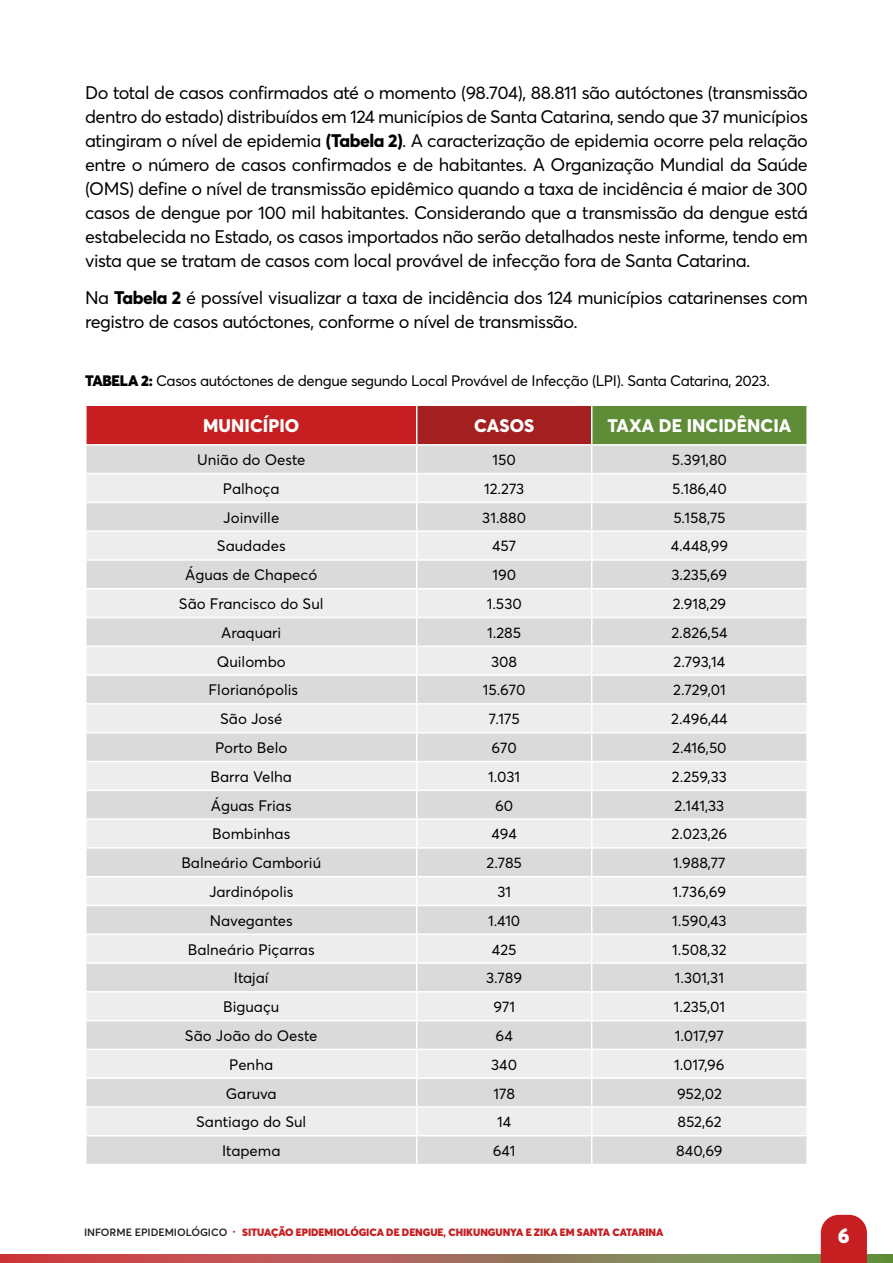
<style>
.page{position:relative;width:893px;height:1263px;background:#fff}
.page>*{position:absolute;margin:0;border:0;box-sizing:border-box;transform-origin:0 0}
.t1{font:900 21px "Averta";color:#fff}
.t2{font:18px/24px "Averta";letter-spacing:-.025em;color:#000;text-align:justify}
.t3{font:800 18px "Averta";letter-spacing:.005em;color:#fff}
.t4{font:15px "Averta";color:#000}
.t5{font:15px "Averta";letter-spacing:-.025em;color:#000}
.t6{font:900 10.5px "Averta";letter-spacing:-.005em;color:#c61e21}
.s1{font-weight:800}
.s2{font-weight:900}
.s3{font-weight:600;color:#202020}
</style>
<div class="page">
<svg style="left:0;top:1254px;width:385px;height:9px;background:#c44e50"></svg>
<svg style="left:385px;top:1254px;width:508px;height:9px;background:#89835a"></svg>
<svg style="left:821px;top:1215px;width:46px;height:48px;background:#c92b2e"></svg>
<div style="left:86px;top:405px;width:331px;height:40px;background:#c61e21"></div>
<div style="left:417px;top:405px;width:175px;height:40px;background:#a31f20"></div>
<div style="left:592px;top:405px;width:215px;height:40px;background:#5f8c37"></div>
<hr style="left:85px;top:404px;width:332px;height:2px;background:#fff">
<hr style="left:85px;top:406px;width:2px;height:38px;background:#fff">
<hr style="left:417px;top:404px;width:175px;height:2px;background:#fff">
<hr style="left:416px;top:406px;width:1px;height:38px;background:#fff">
<hr style="left:592px;top:404px;width:216px;height:2px;background:#fff">
<hr style="left:591px;top:406px;width:1px;height:38px;background:#fff">
<hr style="left:806px;top:406px;width:2px;height:38px;background:#fff">
<hr style="left:85px;top:444px;width:332px;height:2px;background:#fff">
<hr style="left:417px;top:444px;width:175px;height:2px;background:#fff">
<hr style="left:592px;top:444px;width:216px;height:2px;background:#fff">
<svg style="left:86px;top:445px;width:721px;height:719px;background:#e4e4e4"></svg>
<hr style="left:806px;top:1136px;width:2px;height:28px;background:#fff">
<p class="t2" style="left:85px;top:81px;width:724px">Do total de casos confirmados até o momento (98.704), 88.811 são autóctones (transmissão dentro do estado) distribuídos em 124 municípios de Santa Catarina, sendo que 37 municípios atingiram o nível de epidemia <span class="s1">(Tabela 2)</span>. A caracterização de epidemia ocorre pela relação entre o número de casos confirmados e de habitantes. A Organização Mundial da Saúde (OMS) define o nível de transmissão epidêmico quando a taxa de incidência é maior de 300 casos de dengue por 100 mil habitantes. Considerando que a transmissão da dengue está estabelecida no Estado, os casos importados não serão detalhados neste informe, tendo em vista que se tratam de casos com local provável de infecção fora de Santa Catarina.</p>
<p class="t2" style="left:85px;top:285px;width:724px">Na <span class="s1">Tabela 2</span> é possível visualizar a taxa de incidência dos 124 municípios catarinenses com registro de casos autóctones, conforme o nível de transmissão.</p>
<p class="t5" style="left:85px;top:371px;width:686px"><span class="s2">TABELA 2:</span> Casos autóctones de dengue segundo Local Provável de Infecção (LPI). Santa Catarina, 2023.</p>
<p class="t3" style="left:203px;top:414px;width:98px">MUNICÍPIO</p>
<p class="t3" style="left:474px;top:414px;width:62px">CASOS</p>
<p class="t3" style="left:607px;top:414px;width:185px">TAXA DE INCIDÊNCIA</p>
<p class="t4" style="left:197px;top:450px;width:110px">União do Oeste</p>
<p class="t4" style="left:493px;top:450px;width:25px">150</p>
<p class="t4" style="left:672px;top:450px;width:57px">5.391,80</p>
<p class="t4" style="left:223px;top:479px;width:58px">Palhoça</p>
<p class="t4" style="left:484px;top:479px;width:42px">12.273</p>
<p class="t4" style="left:672px;top:479px;width:56px">5.186,40</p>
<p class="t4" style="left:223px;top:508px;width:58px">Joinville</p>
<p class="t4" style="left:482px;top:508px;width:45px">31.880</p>
<p class="t4" style="left:673px;top:508px;width:54px">5.158,75</p>
<p class="t4" style="left:217px;top:537px;width:70px">Saudades</p>
<p class="t4" style="left:492px;top:537px;width:26px">457</p>
<p class="t4" style="left:671px;top:537px;width:59px">4.448,99</p>
<p class="t4" style="left:185px;top:566px;width:134px">Águas de Chapecó</p>
<p class="t4" style="left:492px;top:566px;width:25px">190</p>
<p class="t4" style="left:672px;top:566px;width:57px">3.235,69</p>
<p class="t4" style="left:179px;top:594px;width:146px">São Francisco do Sul</p>
<p class="t4" style="left:487px;top:594px;width:37px">1.530</p>
<p class="t4" style="left:673px;top:594px;width:55px">2.918,29</p>
<p class="t4" style="left:221px;top:623px;width:62px">Araquari</p>
<p class="t4" style="left:487px;top:623px;width:35px">1.285</p>
<p class="t4" style="left:671px;top:623px;width:58px">2.826,54</p>
<p class="t4" style="left:217px;top:652px;width:71px">Quilombo</p>
<p class="t4" style="left:491px;top:652px;width:27px">308</p>
<p class="t4" style="left:674px;top:652px;width:53px">2.793,14</p>
<p class="t4" style="left:209px;top:681px;width:91px">Florianópolis</p>
<p class="t4" style="left:483px;top:681px;width:44px">15.670</p>
<p class="t4" style="left:673px;top:681px;width:54px">2.729,01</p>
<p class="t4" style="left:220px;top:710px;width:64px">São José</p>
<p class="t4" style="left:489px;top:710px;width:32px">7.175</p>
<p class="t4" style="left:671px;top:710px;width:58px">2.496,44</p>
<p class="t4" style="left:215px;top:738px;width:74px">Porto Belo</p>
<p class="t4" style="left:492px;top:738px;width:27px">670</p>
<p class="t4" style="left:672px;top:738px;width:56px">2.416,50</p>
<p class="t4" style="left:211px;top:767px;width:83px">Barra Velha</p>
<p class="t4" style="left:488px;top:767px;width:33px">1.031</p>
<p class="t4" style="left:672px;top:767px;width:56px">2.259,33</p>
<p class="t4" style="left:211px;top:796px;width:82px">Águas Frias</p>
<p class="t4" style="left:495px;top:796px;width:20px">60</p>
<p class="t4" style="left:675px;top:796px;width:51px">2.141,33</p>
<p class="t4" style="left:212px;top:825px;width:80px">Bombinhas</p>
<p class="t4" style="left:492px;top:825px;width:27px">494</p>
<p class="t4" style="left:671px;top:825px;width:57px">2.023,26</p>
<p class="t4" style="left:181px;top:853px;width:141px">Balneário Camboriú</p>
<p class="t4" style="left:486px;top:853px;width:37px">2.785</p>
<p class="t4" style="left:673px;top:853px;width:54px">1.988,77</p>
<p class="t4" style="left:209px;top:882px;width:86px">Jardinópolis</p>
<p class="t4" style="left:497px;top:882px;width:15px">31</p>
<p class="t4" style="left:673px;top:882px;width:55px">1.736,69</p>
<p class="t4" style="left:210px;top:911px;width:84px">Navegantes</p>
<p class="t4" style="left:488px;top:911px;width:34px">1.410</p>
<p class="t4" style="left:672px;top:911px;width:56px">1.590,43</p>
<p class="t4" style="left:188px;top:940px;width:128px">Balneário Piçarras</p>
<p class="t4" style="left:492px;top:940px;width:26px">425</p>
<p class="t4" style="left:672px;top:940px;width:56px">1.508,32</p>
<p class="t4" style="left:234px;top:969px;width:36px">Itajaí</p>
<p class="t4" style="left:486px;top:969px;width:37px">3.789</p>
<p class="t4" style="left:675px;top:969px;width:51px">1.301,31</p>
<p class="t4" style="left:223px;top:997px;width:58px">Biguaçu</p>
<p class="t4" style="left:493px;top:997px;width:23px">971</p>
<p class="t4" style="left:674px;top:997px;width:53px">1.235,01</p>
<p class="t4" style="left:185px;top:1026px;width:134px">São João do Oeste</p>
<p class="t4" style="left:496px;top:1026px;width:19px">64</p>
<p class="t4" style="left:675px;top:1026px;width:51px">1.017,97</p>
<p class="t4" style="left:229px;top:1055px;width:45px">Penha</p>
<p class="t4" style="left:491px;top:1055px;width:27px">340</p>
<p class="t4" style="left:674px;top:1055px;width:52px">1.017,96</p>
<p class="t4" style="left:226px;top:1084px;width:52px">Garuva</p>
<p class="t4" style="left:493px;top:1084px;width:23px">178</p>
<p class="t4" style="left:677px;top:1084px;width:46px">952,02</p>
<p class="t4" style="left:196px;top:1113px;width:112px">Santiago do Sul</p>
<p class="t4" style="left:497px;top:1113px;width:16px">14</p>
<p class="t4" style="left:677px;top:1113px;width:46px">852,62</p>
<p class="t4" style="left:222px;top:1141px;width:60px">Itapema</p>
<p class="t4" style="left:493px;top:1141px;width:24px">641</p>
<p class="t4" style="left:676px;top:1141px;width:48px">840,69</p>
<p class="t6" style="left:84px;top:1225px;width:581px"><span class="s3">INFORME EPIDEMIOLÓGICO</span> · SITUAÇÃO EPIDEMIOLÓGICA DE DENGUE, CHIKUNGUNYA E ZIKA EM SANTA CATARINA</p>
<p class="t1" style="left:838px;top:1222px;width:13px">6</p>
</div>
